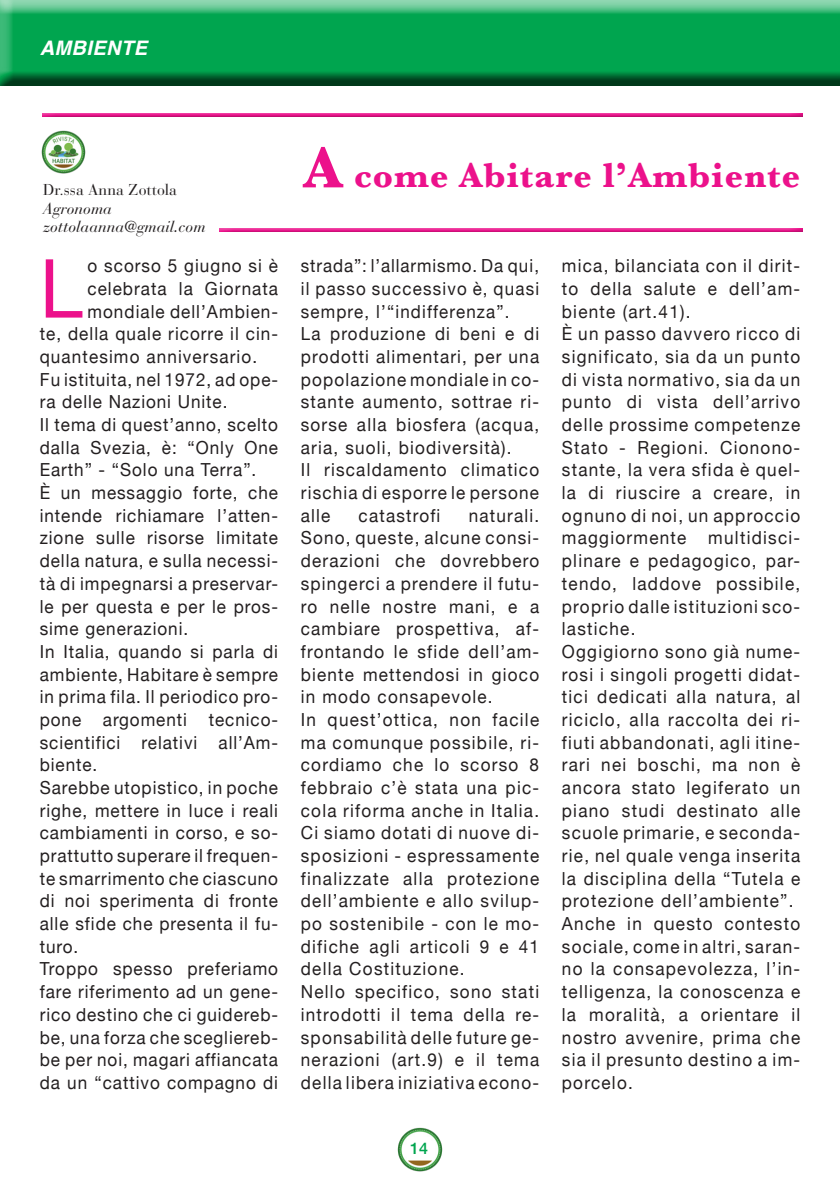
<style>
.page{position:relative;width:840px;height:1191px;background:#fff}
.page>*{position:absolute;margin:0;border:0;box-sizing:border-box;transform-origin:0 0}
.t1{font:81.6px "Helvetica Neue";color:#ec118b;scale:.95 1}
.t2{font:700 36px "Baskerville";letter-spacing:.03em;color:#ec118b}
.t3{font:italic 700 20px "Helvetica";letter-spacing:.02em;color:#fff}
.t4{font:18px/22.6px "Helvetica Neue";letter-spacing:.07em;color:#231f20;text-align:justify;scale:.95 1}
.t5{font:18px/22.6px "Helvetica Neue";letter-spacing:.07em;color:#231f20;text-align:justify;scale:.94 1}
.t6{font:500 16px "Helvetica Neue";color:#00a54f}
.t7{font:italic 15.6px "Bauer Bodoni";color:#231f20}
.t8{font:15.6px "Bauer Bodoni";color:#231f20}
.s1{font-size:60px}
</style>
<div class="page">
<img style="left:397px;top:1127px;width:46px;height:45px">
<div style="left:0;top:0;width:839px;height:87px;background:#231f20;opacity:.75"></div>
<div style="left:39px;top:111px;width:764px;height:6px;background:#231f20;opacity:.75"></div>
<div style="left:217px;top:225px;width:586px;height:7px;background:#231f20;opacity:.75"></div>
<img style="left:41px;top:130px;width:45px;height:44px">
<p class="t3" style="left:40px;top:31px;width:109px">AMBIENTE</p>
<p class="t8" style="left:43px;top:180px;width:135px">Dr.ssa Anna Zottola</p>
<p class="t7" style="left:43px;top:199px;width:70px">Agronoma</p>
<p class="t7" style="left:43px;top:218px;width:164px">zottolaanna@gmail.com</p>
<p class="t1" style="left:40px;top:230px;width:47px">L</p>
<p class="t4" style="left:87px;top:255px;width:202px">o scorso 5 giugno si è</p>
<p class="t4" style="left:87px;top:278px;width:202px">celebrata la Giornata</p>
<p class="t4" style="left:87px;top:301px;width:202px">mondiale dell’Ambien-</p>
<p class="t4" style="left:40px;top:323px;width:252px">te, della quale ricorre il cin-</p>
<p class="t4" style="left:40px;top:346px;width:230px">quantesimo anniversario.</p>
<p class="t4" style="left:40px;top:369px;width:252px">Fu istituita, nel 1972, ad ope&shy;ra delle Nazioni Unite.</p>
<p class="t4" style="left:40px;top:414px;width:252px">Il tema di quest’anno, scelto dalla Svezia, è: “Only One Earth” - “Solo una Terra”.</p>
<p class="t4" style="left:40px;top:482px;width:252px">È un messaggio forte, che intende richiamare l’atten&shy;zione sulle risorse limitate della natura, e sulla necessi&shy;tà di impegnarsi a preservar&shy;le per questa e per le pros&shy;sime generazioni.</p>
<p class="t4" style="left:40px;top:641px;width:252px">In Italia, quando si parla di ambiente, Habitare è sempre in prima fila. Il periodico pro&shy;pone argomenti tecnico&shy;scientifici relativi all’Am&shy;biente.</p>
<p class="t4" style="left:40px;top:777px;width:252px">Sarebbe utopistico, in poche righe, mettere in luce i reali cambiamenti in corso, e so&shy;prattutto superare il frequen&shy;te smarrimento che ciascuno di noi sperimenta di fronte alle sfide che presenta il fu&shy;turo.</p>
<p class="t4" style="left:40px;top:958px;width:252px">Troppo spesso preferiamo fare riferimento ad un gene&shy;rico destino che ci guidereb&shy;be, una forza che scegliereb&shy;be per noi, magari affiancata da un “cattivo compagno di</p>
<p class="t2" style="left:304px;top:151px;width:497px"><span class="s1">A</span> come Abitare l’Ambiente</p>
<p class="t5" style="left:300px;top:255px;width:255px">strada”: l’allarmismo. Da qui, il passo successivo è, quasi sempre, l’“indifferenza”.</p>
<p class="t5" style="left:300px;top:323px;width:255px">La produzione di beni e di prodotti alimentari, per una popolazione mondiale in co&shy;stante aumento, sottrae ri&shy;sorse alla biosfera (acqua, aria, suoli, biodiversità).</p>
<p class="t4" style="left:300px;top:460px;width:252px">Il riscaldamento climatico rischia di esporre le persone alle</p>
<p class="t4" style="left:358px;top:505px;width:88px">catastrofi</p>
<p class="t4" style="left:300px;top:505px;width:252px;text-indent:168px">naturali.<br>Sono, queste, alcune consi&shy;derazioni che dovrebbero spingerci a prendere il futu&shy;ro nelle nostre mani, e a cambiare prospettiva, af&shy;frontando le sfide dell’am&shy;biente mettendosi in gioco in modo consapevole.</p>
<p class="t4" style="left:300px;top:709px;width:252px">In quest’ottica, non facile ma comunque possibile, ri&shy;cordiamo che lo scorso 8 febbraio c’è stata una pic&shy;cola riforma anche in Italia.</p>
<p class="t4" style="left:300px;top:822px;width:252px">Ci siamo dotati di nuove di&shy;sposizioni - espressamente finalizzate alla protezione dell’ambiente e allo svilup&shy;po sostenibile - con le mo&shy;difiche agli articoli 9 e 41 della Costituzione.</p>
<p class="t4" style="left:300px;top:981px;width:252px">Nello specifico, sono stati introdotti il tema della re&shy;sponsabilità delle future ge&shy;nerazioni (art.9) e il tema della libera iniziativa econo-</p>
<p class="t6" style="left:410px;top:1135px;width:19px">14</p>
<p class="t4" style="left:561px;top:255px;width:252px">mica, bilanciata con il dirit&shy;to della salute e dell’am&shy;biente (art.41).</p>
<p class="t4" style="left:561px;top:323px;width:252px">È un passo davvero ricco di significato, sia da un punto di vista normativo, sia da un punto di vista dell’arrivo delle prossime competenze Stato - Regioni. Cionono&shy;stante, la vera sfida è quel&shy;la di riuscire a creare, in ognuno di noi, un approccio maggiormente multidisci&shy;plinare e pedagogico, par&shy;tendo, laddove possibile, proprio dalle istituzioni sco&shy;lastiche.</p>
<p class="t4" style="left:561px;top:641px;width:252px">Oggigiorno sono già nume&shy;rosi i singoli progetti didat&shy;tici dedicati alla natura, al riciclo, alla raccolta dei ri&shy;fiuti abbandonati, agli itine&shy;rari nei boschi, ma non è ancora stato legiferato un piano studi destinato alle scuole primarie, e seconda&shy;rie, nel quale venga inserita la disciplina della “Tutela e protezione dell’ambiente”.</p>
<p class="t4" style="left:561px;top:913px;width:252px">Anche in questo contesto sociale, come in altri, saran&shy;no la consapevolezza, l’in&shy;telligenza, la conoscenza e la moralità, a orientare il nostro avvenire, prima che sia il presunto destino a im&shy;porcelo.</p>
</div>
